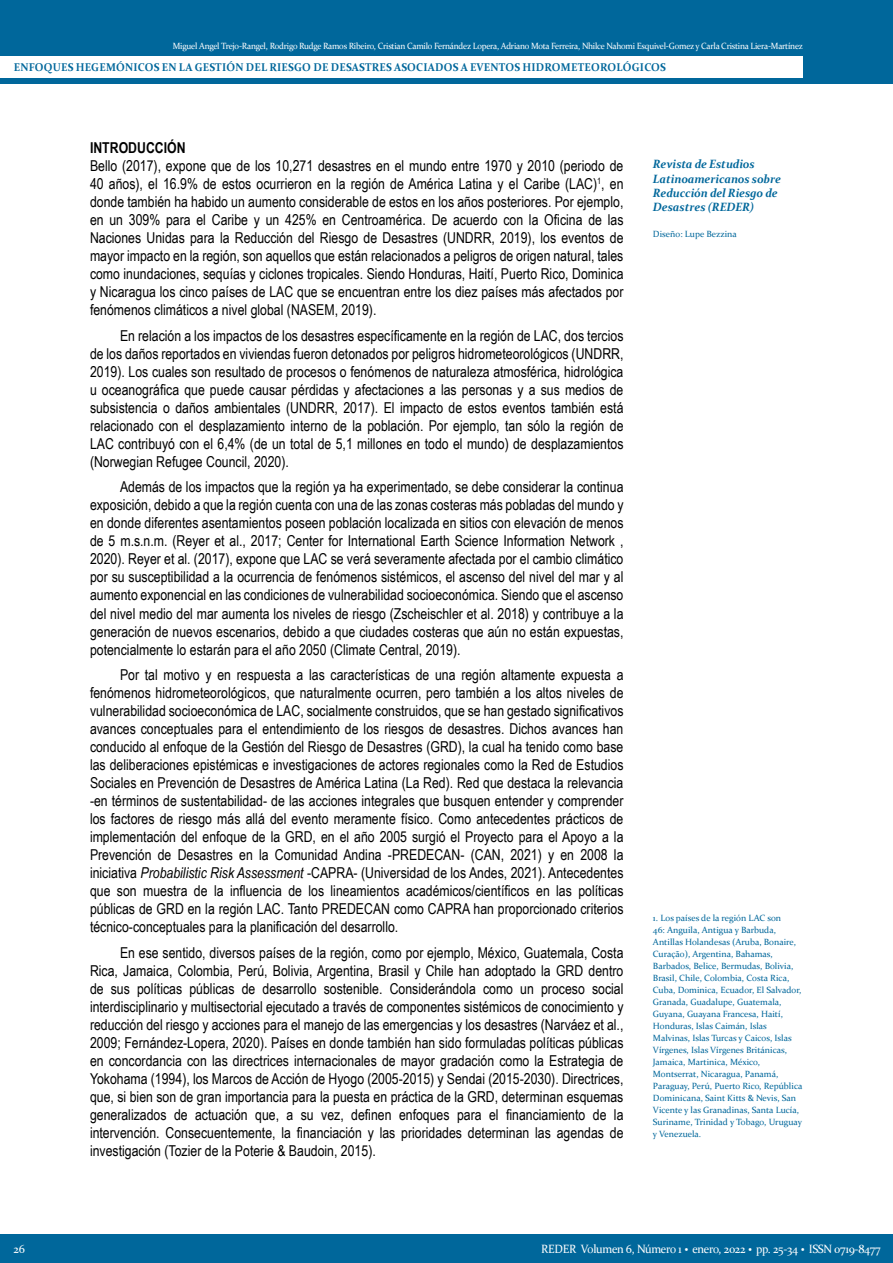
<style>
.page{position:relative;width:893px;height:1263px;background:#fff}
.page>*{position:absolute;margin:0;border:0;box-sizing:border-box;transform-origin:0 0}
.Cuerpo{font:15px/18px "Arial Narrow";color:#000;text-align:justify}
.Cuerpo_PRIMER_PÁRRAF{font:15px/18px "Arial Narrow";color:#000;text-align:justify}
.Subtítulos{font:700 15px "Arial Narrow";color:#000}
.Título{font:italic 700 12px/14.4px "Constantia";letter-spacing:-.005em;color:#00679b;scale:.95 1}
.t1{font:12px "Constantia";letter-spacing:-.025em;color:#fff;scale:.95 1}
.t2{font:700 11.25px "Constantia";letter-spacing:.02em;color:#00679b;scale:.95 1}
.Notas{font:9px/12px "Constantia";color:#00679b}
.t3{font:9px "Constantia";letter-spacing:-.025em;color:#fff;scale:.95 1}
.Autor{font:9px "Constantia";color:#00679b}
.s1{font-style:italic}
.s2{font-weight:700;font-size:18px}
</style>
<div class="page">
<div style="left:0;top:0;width:893px;height:84px;background:#00679b"></div>
<div style="left:0;top:56px;width:803px;height:22px;background:#fff"></div>
<div style="left:0;top:1234px;width:893px;height:29px;background:#00679b"></div>
<p class="t3" style="left:173px;top:40px;width:665px">Miguel Angel Trejo-Rangel, Rodrigo Rudge Ramos Ribeiro, Cristian Camilo Fernández Lopera, Adriano Mota Ferreira, Nhilce Nahomi Esquivel-Gomez y Carla Cristina Liera-Martínez</p>
<p class="t2" style="left:14px;top:60px;width:688px">ENFOQUES HEGEMÓNICOS EN LA GESTIÓN DEL RIESGO DE DESASTRES ASOCIADOS A EVENTOS HIDROMETEOROLÓGICOS</p>
<p class="Subtítulos" style="left:90px;top:137px;width:97px">INTRODUCCIÓN</p>
<p class="Cuerpo_PRIMER_PÁRRAF" style="left:90px;top:157px;width:535px">Bello (2017), expone que de los 10,271 desastres en el mundo entre 1970 y 2010 (periodo de 40 años), el 16.9% de estos ocurrieron en la región de América Latina y el Caribe (LAC)<sup>1</sup>, en donde también ha habido un aumento considerable de estos en los años posteriores. Por ejemplo, en un 309% para el Caribe y un 425% en Centroamérica. De acuerdo con la Oficina de las Naciones Unidas para la Reducción del Riesgo de Desastres (UNDRR, 2019), los eventos de mayor impacto en la región, son aquellos que están relacionados a peligros de origen natural, tales como inundaciones, sequías y ciclones tropicales. Siendo Honduras, Haití, Puerto Rico, Dominica y Nicaragua los cinco países de LAC que se encuentran entre los diez países más afectados por fenómenos climáticos a nivel global (NASEM, 2019).</p>
<p class="Cuerpo" style="left:90px;top:326px;width:535px;text-indent:30px">En relación a los impactos de los desastres específicamente en la región de LAC, dos tercios de los daños reportados en viviendas fueron detonados por peligros hidrometeorológicos (UNDRR, 2019). Los cuales son resultado de procesos o fenómenos de naturaleza atmosférica, hidrológica u oceanográfica que puede causar pérdidas y afectaciones a las personas y a sus medios de subsistencia o daños ambientales (UNDRR, 2017). El impacto de estos eventos también está relacionado con el desplazamiento interno de la población. Por ejemplo, tan sólo la región de LAC contribuyó con el 6,4% (de un total de 5,1 millones en todo el mundo) de desplazamientos (Norwegian Refugee Council, 2020).</p>
<p class="Cuerpo" style="left:90px;top:478px;width:535px;text-indent:30px">Además de los impactos que la región ya ha experimentado, se debe considerar la continua exposición, debido a que la región cuenta con una de las zonas costeras más pobladas del mundo y en donde diferentes asentamientos poseen población localizada en sitios con elevación de menos de 5 m.s.n.m. (Reyer et al., 2017; Center for International Earth Science Information Network , 2020). Reyer et al. (2017), expone que LAC se verá severamente afectada por el cambio climático por su susceptibilidad a la ocurrencia de fenómenos sistémicos, el ascenso del nivel del mar y al aumento exponencial en las condiciones de vulnerabilidad socioeconómica. Siendo que el ascenso del nivel medio del mar aumenta los niveles de riesgo (Zscheischler et al. 2018) y contribuye a la generación de nuevos escenarios, debido a que ciudades costeras que aún no están expuestas, potencialmente lo estarán para el año 2050 (Climate Central, 2019).</p>
<p class="Cuerpo" style="left:90px;top:665px;width:535px;text-indent:30px">Por tal motivo y en respuesta a las características de una región altamente expuesta a fenómenos hidrometeorológicos, que naturalmente ocurren, pero también a los altos niveles de vulnerabilidad socioeconómica de LAC, socialmente construidos, que se han gestado significativos avances conceptuales para el entendimiento de los riesgos de desastres. Dichos avances han conducido al enfoque de la Gestión del Riesgo de Desastres (GRD), la cual ha tenido como base las deliberaciones epistémicas e investigaciones de actores regionales como la Red de Estudios Sociales en Prevención de Desastres de América Latina (La Red). Red que destaca la relevancia -en términos de sustentabilidad- de las acciones integrales que busquen entender y comprender los factores de riesgo más allá del evento meramente físico. Como antecedentes prácticos de implementación del enfoque de la GRD, en el año 2005 surgió el Proyecto para el Apoyo a la Prevención de Desastres en la Comunidad Andina -PREDECAN- (CAN, 2021) y en 2008 la iniciativa <span class="s1">Probabilistic Risk Assessment</span> -CAPRA- (Universidad de los Andes, 2021). Antecedentes que son muestra de la influencia de los lineamientos académicos/científicos en las políticas públicas de GRD en la región LAC. Tanto PREDECAN como CAPRA han proporcionado criterios técnico-conceptuales para la planificación del desarrollo.</p>
<p class="Cuerpo" style="left:90px;top:943px;width:535px;text-indent:30px">En ese sentido, diversos países de la región, como por ejemplo, México, Guatemala, Costa Rica, Jamaica, Colombia, Perú, Bolivia, Argentina, Brasil y Chile han adoptado la GRD dentro de sus políticas públicas de desarrollo sostenible. Considerándola como un proceso social interdisciplinario y multisectorial ejecutado a través de componentes sistémicos de conocimiento y reducción del riesgo y acciones para el manejo de las emergencias y los desastres (Narváez et al., 2009; Fernández-Lopera, 2020). Países en donde también han sido formuladas políticas públicas en concordancia con las directrices internacionales de mayor gradación como la Estrategia de Yokohama (1994), los Marcos de Acción de Hyogo (2005-2015) y Sendai (2015-2030). Directrices, que, si bien son de gran importancia para la puesta en práctica de la GRD, determinan esquemas generalizados de actuación que, a su vez, definen enfoques para el financiamiento de la intervención. Consecuentemente, la financiación y las prioridades determinan las agendas de investigación (Tozier de la Poterie &amp; Baudoin, 2015).</p>
<p class="Título" style="left:653px;top:156px;width:136px">Revista de Estudios<br>Latinoamericanos sobre<br>Reducción del Riesgo de<br>Desastres (REDER)</p>
<p class="Autor" style="left:653px;top:228px;width:85px">Diseño: Lupe Bezzina</p>
<p class="Notas" style="left:653px;top:912px;width:151px">1. Los países de la región LAC son<br>46: Anguila, Antigua y Barbuda, Antillas Holandesas (Aruba, Bonaire, Curação), Argentina, Bahamas, Barbados, Belice, Bermudas, Bolivia, Brasil, Chile, Colombia, Costa Rica, Cuba, Dominica, Ecuador, El Salvador, Granada, Guadalupe, Guatemala, Guyana, Guayana Francesa, Haití, Honduras, Islas Caimán, Islas Malvinas, Islas Turcas y Caicos, Islas Vírgenes, Islas Vírgenes Británicas, Jamaica, Martinica, México, Montserrat, Nicaragua, Panamá, Paraguay, Perú, Puerto Rico, República Dominicana, Saint Kitts &amp; Nevis, San Vicente y las Granadinas, Santa Lucía, Suriname, Trinidad y Tobago, Uruguay y Venezuela.</p>
<p class="t1" style="left:14px;top:1241px;width:14px">26</p>
<p class="t1" style="left:541px;top:1240px;width:359px">REDER Volumen 6, Número 1 <span class="s2">·</span> enero, 2022 <span class="s2">·</span> pp. 25-34 <span class="s2">·</span> ISSN 0719-8477</p>
</div>
